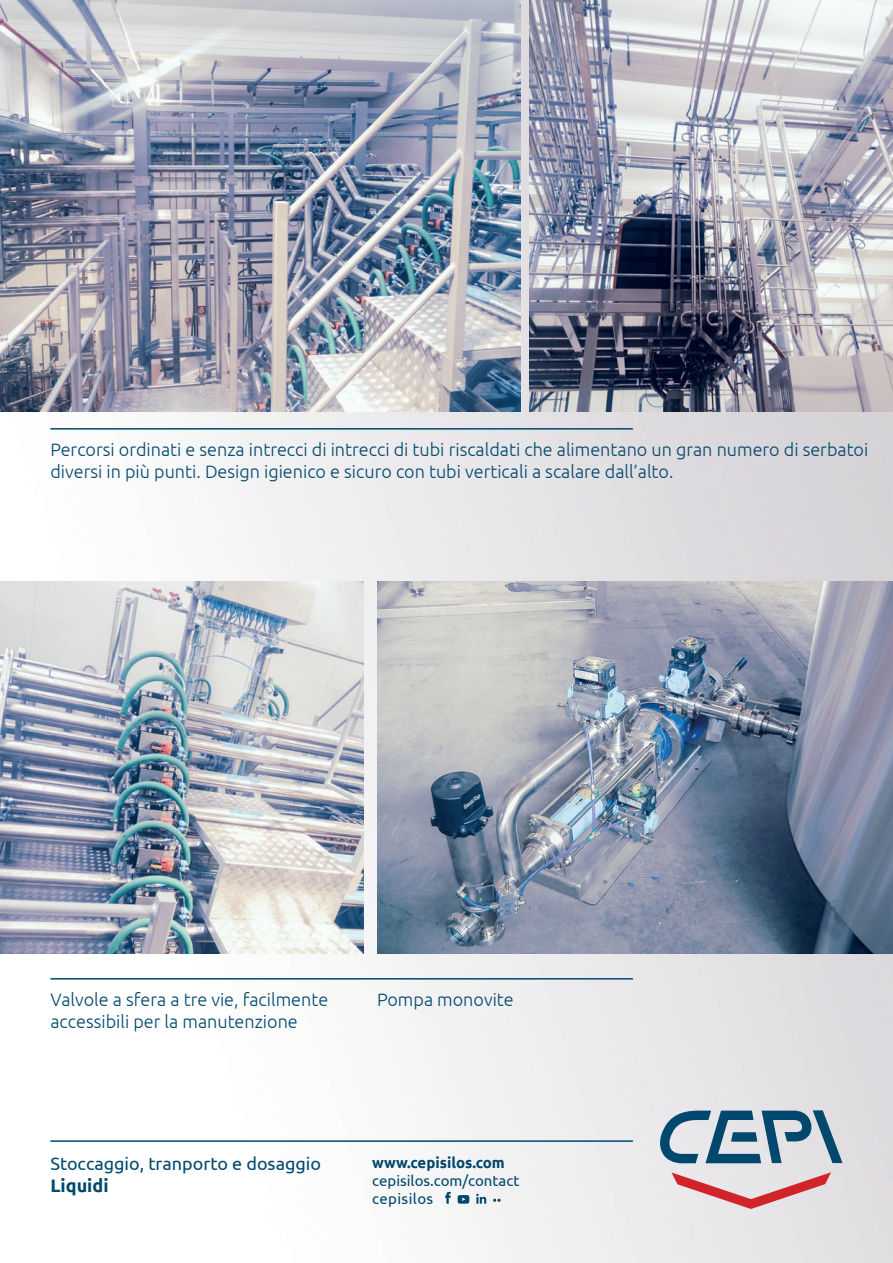
<style>
.page{position:relative;width:893px;height:1263px;background:#fff}
.page>*{position:absolute;margin:0;border:0;box-sizing:border-box;transform-origin:0 0}
.t1{font:300 18px/21.6px "Ubuntu";color:#00486d}
.t2{font:18px "Ubuntu";color:#00486d}
.t3{font:700 18px "Ubuntu";color:#00486d}
.t4{font:15px/18px "Ubuntu";color:#00486d}
.t5{font:700 15px "Ubuntu";color:#00486d}
</style>
<div class="page">
<img style="left:0;top:0;width:893px;height:1263px">
<img style="left:529px;top:0;width:364px;height:412px">
<img style="left:0;top:0;width:521px;height:412px">
<img style="left:0;top:581px;width:364px;height:372px">
<img style="left:377px;top:581px;width:516px;height:372px">
<hr style="left:50px;top:978px;width:583px;height:1px;background:#00486d">
<hr style="left:50px;top:428px;width:583px;height:2px;background:#00486d">
<svg style="left:659px;top:1110px;width:183px;height:53px"></svg>
<svg style="left:671px;top:1172px;width:160px;height:37px"></svg>
<hr style="left:50px;top:1140px;width:583px;height:2px;background:#00486d">
<svg style="left:445px;top:1192px;width:6px;height:12px"></svg>
<svg style="left:458px;top:1195px;width:11px;height:9px"></svg>
<svg style="left:476px;top:1194px;width:10px;height:10px"></svg>
<svg style="left:493px;top:1199px;width:8px;height:3px"></svg>
<p class="t1" style="left:50px;top:438px;width:819px">Percorsi ordinati e senza intrecci di intrecci di tubi riscaldati che alimentano un gran numero di serbatoi diversi in più punti. Design igienico e sicuro con tubi verticali a scalare dall’alto.</p>
<p class="t1" style="left:50px;top:988px;width:279px">Valvole a sfera a tre vie, facilmente accessibili per la manutenzione</p>
<p class="t1" style="left:377px;top:988px;width:138px">Pompa monovite</p>
<p class="t2" style="left:50px;top:1153px;width:272px">Stoccaggio, tranporto e dosaggio</p>
<p class="t3" style="left:50px;top:1174px;width:60px">Liquidi</p>
<p class="t5" style="left:372px;top:1153px;width:134px">www.cepisilos.com</p>
<p class="t4" style="left:372px;top:1171px;width:149px">cepisilos.com/contact cepisilos</p>
</div>
